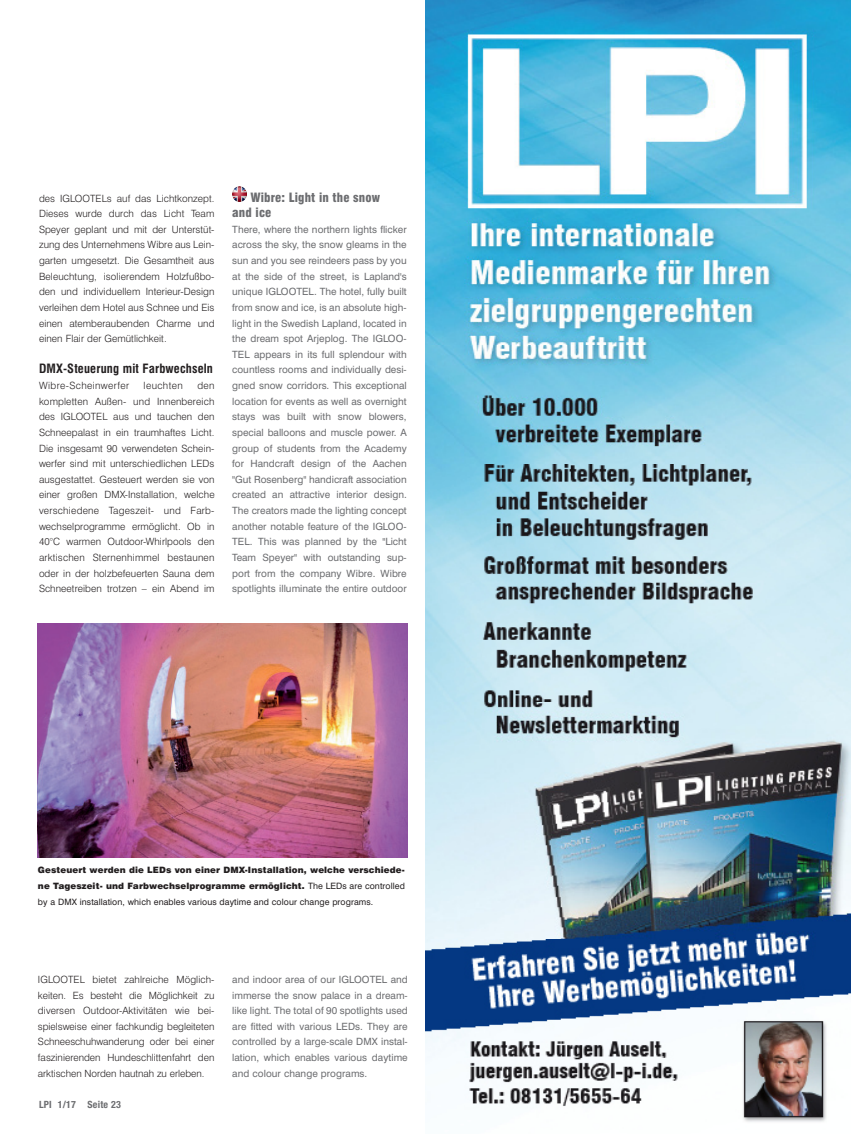
<style>
.page{position:relative;width:851px;height:1134px;background:#fff}
.page>*{position:absolute;margin:0;border:0;box-sizing:border-box;transform-origin:0 0}
.ZÜ{font:700 condensed 12.5px "Swiss 721 BT";letter-spacing:.01em;color:#231f20}
.H1_englisch{font:900 condensed 12.5px/15.6px "Swiss 721 BT";letter-spacing:.01em;color:#6c6d70}
.FT_englisch{font:10px/15.6px "Swiss 721 BT";color:#6c6d70;text-align:justify}
.FT{font:300 10px/15.6px "Swiss 721 BT";letter-spacing:.005em;color:#231f20;text-align:justify}
.FT-2{font:300 10px "Swiss 721 BT";letter-spacing:.035em;color:#231f20}
.Pagina{font:700 condensed 10px "Helvetica Neue";letter-spacing:.02em;color:#6c6d70}
.BU_deutsch{font:900 8.75px/15.6px "Swiss 721 BT";letter-spacing:.01em;color:#231f20;text-align:justify}
.s1{font-weight:400}
.s2{font-family:"Myriad Pro";font-weight:400;color:#cadccd}
</style>
<div class="page">
<img style="left:425px;top:0;width:425px;height:1122px">
<img style="left:38px;top:623px;width:369px;height:235px">
<img style="left:232px;top:187px;width:15px;height:15px">
<p class="FT" style="left:39px;top:190px;width:177px">des IGLOOTELs auf das Lichtkonzept.<br>Dieses wurde durch das Licht Team Speyer geplant und mit der Unterstüt&shy;zung des Unternehmens Wibre aus Lein&shy;garten umgesetzt. Die Gesamtheit aus Beleuchtung, isolierendem Holzfußbo&shy;den und individuellem Interieur-Design verleihen dem Hotel aus Schnee und Eis einen atemberaubenden Charme und einen Flair der Gemütlichkeit.</p>
<p class="ZÜ" style="left:39px;top:361px;width:175px">DMX-Steuerung mit Farbwechseln</p>
<p class="FT-2" style="left:39px;top:379px;width:92px">Wibre-Scheinwerfer</p>
<p class="FT-2" style="left:143px;top:379px;width:41px">leuchten</p>
<p class="FT" style="left:39px;top:378px;width:177px;text-indent:158px">den kompletten Außen- und Innenbereich des IGLOOTEL aus und tauchen den Schneepalast in ein traumhaftes Licht.<br>Die insgesamt 90 verwendeten Schein&shy;werfer sind mit unterschiedlichen LEDs ausgestattet. Gesteuert werden sie von einer großen DMX-Installation, welche verschiedene Tageszeit- und Farb&shy;wechselprogramme ermöglicht. Ob in 40°C warmen Outdoor-Whirlpools den arktischen Sternenhimmel bestaunen oder in der holzbefeuerten Sauna dem Schneetreiben trotzen – ein Abend im</p>
<p class="H1_englisch" style="left:232px;top:189px;width:149px;text-indent:18px">Wibre: Light in the snow and ice</p>
<p class="FT_englisch" style="left:232px;top:221px;width:176px">There, where the northern lights flicker across the sky, the snow gleams in the sun and you see reindeers pass by you at the side of the street, is Lapland's unique IGLOOTEL. The hotel, fully built from snow and ice, is an absolute high&shy;light in the Swedish Lapland, located in the dream spot Arjeplog. The IGLOO-TEL appears in its full splendour with countless rooms and individually desi&shy;gned snow corridors. This exceptional location for events as well as overnight stays was built with snow blowers, special balloons and muscle power. A group of students from the Academy for Handcraft design of the Aachen "Gut Rosenberg" handicraft association created an attractive interior design.<br>The creators made the lighting concept another notable feature of the IGLOO-TEL. This was planned by the "Licht Team Speyer" with outstanding sup&shy;port from the company Wibre. Wibre spotlights illuminate the entire outdoor</p>
<p class="BU_deutsch" style="left:38px;top:862px;width:368px">Gesteuert werden die LEDs von einer DMX-Installation, welche verschiede&shy;ne Tageszeit- und Farbwechselprogramme ermöglicht. <span class="s1">The LEDs are controlled by a DMX installation, which enables various daytime and colour change programs.</span></p>
<p class="FT" style="left:38px;top:971px;width:178px">IGLOOTEL bietet zahlreiche Möglich&shy;keiten. Es besteht die Möglichkeit zu diversen Outdoor-Aktivitäten wie bei&shy;spielsweise einer fachkundig begleiteten Schneeschuhwanderung oder bei einer faszinierenden Hundeschlittenfahrt den arktischen Norden hautnah zu erleben. <span class="s2">■</span></p>
<p class="Pagina" style="left:39px;top:1098px;width:84px">LPI 1/17 Seite 23</p>
<p class="FT_englisch" style="left:232px;top:971px;width:177px">and indoor area of our IGLOOTEL and immerse the snow palace in a dream&shy;like light. The total of 90 spotlights used are fitted with various LEDs. They are controlled by a large-scale DMX instal&shy;lation, which enables various daytime and colour change programs.</p>
</div>
